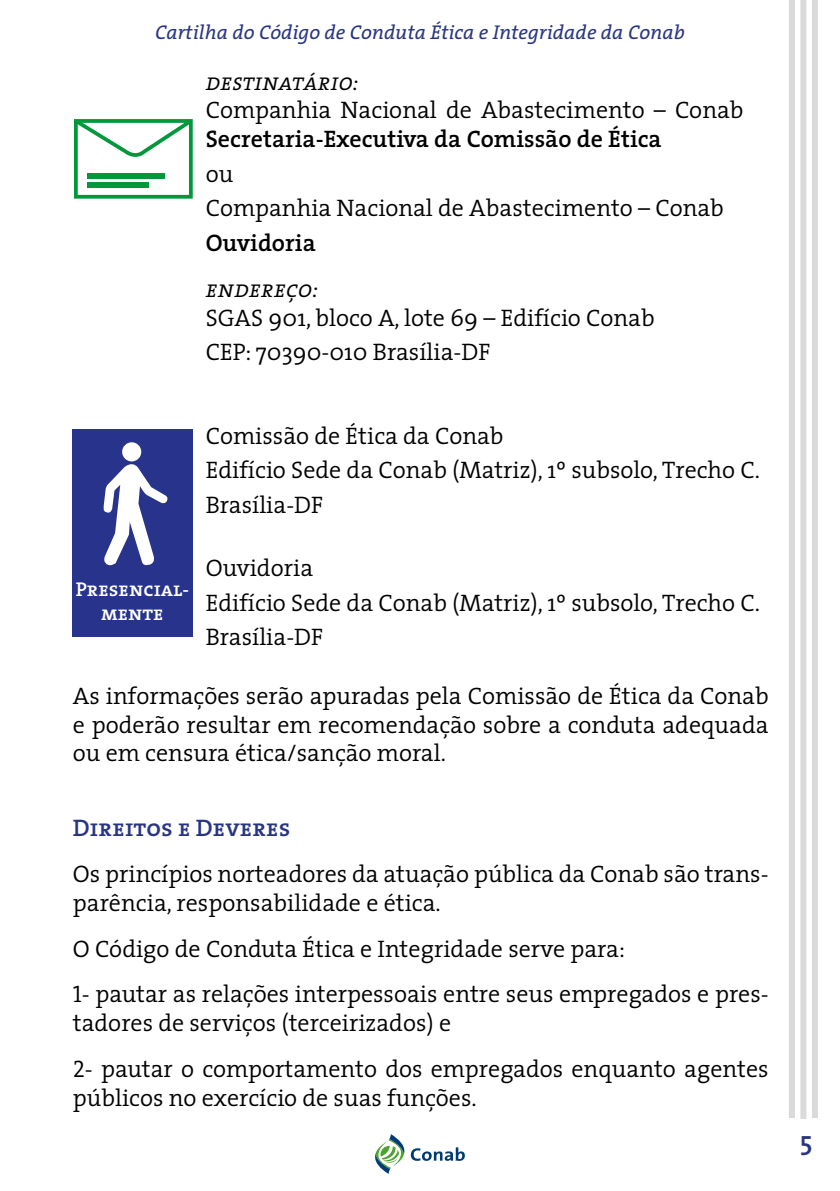
<style>
.page{position:relative;width:840px;height:1191px;background:#fff}
.page>*{position:absolute;margin:0;border:0;box-sizing:border-box;transform-origin:0 0}
.t1{font:28px "The Serif 6 Semi Bold Caps";color:#283583}
.Corrido{font:300 24px/28.8px "The Serif 4";color:#000}
.Corrido-2{font:italic 24px "The Serif 4 Semi Light Caps";color:#000}
.Seção{font:24px "The Serif 6 Semi Bold Caps";color:#283583}
.Corrido-3{font:600 24px "The Serif 6";color:#000}
.t2{font:italic 20px "The Serif 5";color:#283583}
.t3{font:20px/24px "The Serif 6 Semi Bold Caps";color:#fff;text-align:center}
.s1{font-family:"The Serif 6";font-weight:600}
.s2{font-family:"The Serif 4 Semi Light Caps";font-weight:400}
</style>
<div class="page">
<div style="left:788px;top:0;width:6px;height:1118px;background:#dadada"></div>
<div style="left:811px;top:0;width:6px;height:1118px;background:#dadada"></div>
<div style="left:800px;top:0;width:6px;height:1119px;background:#dadada"></div>
<svg style="left:410px;top:1147px;width:54px;height:14px"></svg>
<svg style="left:375px;top:1134px;width:29px;height:40px"></svg>
<div style="left:73px;top:429px;width:120px;height:207px;background:#28348b"></div>
<div style="left:122px;top:442px;width:19px;height:19px;background:#fff;border-radius:50%"></div>
<svg style="left:103px;top:460px;width:65px;height:106px"></svg>
<svg style="left:74px;top:119px;width:119px;height:80px"></svg>
<p class="t2" style="left:155px;top:16px;width:531px">Cartilha do Código de Conduta Ética e Integridade da Conab</p>
<p class="Corrido-2" style="left:206px;top:62px;width:154px">destinatário:</p>
<p class="Corrido" style="left:206px;top:95px;width:539px">Companhia Nacional de Abastecimento – Conab<br><span class="s1">Secretaria-Executiva da Comissão de Ética</span></p>
<p class="Corrido" style="left:206px;top:158px;width:29px">ou</p>
<p class="Corrido" style="left:206px;top:193px;width:519px">Companhia Nacional de Abastecimento – Conab</p>
<p class="Corrido-3" style="left:206px;top:222px;width:111px">Ouvidoria</p>
<p class="Corrido-2" style="left:206px;top:269px;width:114px">endereço:</p>
<p class="Corrido" style="left:206px;top:302px;width:450px">SGAS 901, bloco A, lote 69 – Edifício Conab</p>
<p class="Corrido" style="left:206px;top:337px;width:286px">CEP: 70390-010 Brasília-DF</p>
<p class="t3" style="left:76px;top:577px;width:115px">Presencial&shy;mente</p>
<p class="Corrido" style="left:206px;top:420px;width:299px">Comissão de Ética da Conab</p>
<p class="Corrido" style="left:206px;top:455px;width:555px">Edifício Sede da Conab (Matriz), 1º subsolo, Trecho C.</p>
<p class="Corrido" style="left:206px;top:489px;width:119px">Brasília-DF</p>
<p class="Corrido" style="left:206px;top:553px;width:109px">Ouvidoria</p>
<p class="Corrido" style="left:206px;top:587px;width:555px">Edifício Sede da Conab (Matriz), 1º subsolo, Trecho C.</p>
<p class="Corrido" style="left:206px;top:622px;width:119px">Brasília-DF</p>
<p class="Corrido" style="left:73px;top:680px;width:697px;text-align:justify">As informações serão apuradas pela Comissão de Ética da Conab e poderão resultar em recomendação sobre a conduta adequada ou em censura ética/sanção moral.</p>
<p class="Seção" style="left:73px;top:808px;width:219px">Direitos e Deveres</p>
<p class="Corrido" style="left:73px;top:858px;width:697px">Os princípios norteadores da atuação pública da Conab são trans&shy;parência, responsabilidade e ética.</p>
<p class="Corrido" style="left:73px;top:933px;width:553px">O Código de Conduta Ética e Integridade serve para:</p>
<p class="Corrido" style="left:73px;top:979px;width:697px"><span class="s2">1</span>- pautar as relações interpessoais entre seus empregados e pres&shy;tadores de serviços (terceirizados) e</p>
<p class="Corrido" style="left:73px;top:1053px;width:697px"><span class="s2">2</span>- pautar o comportamento dos empregados enquanto agentes públicos no exercício de suas funções.</p>
<p class="t1" style="left:799px;top:1122px;width:14px">5</p>
</div>
